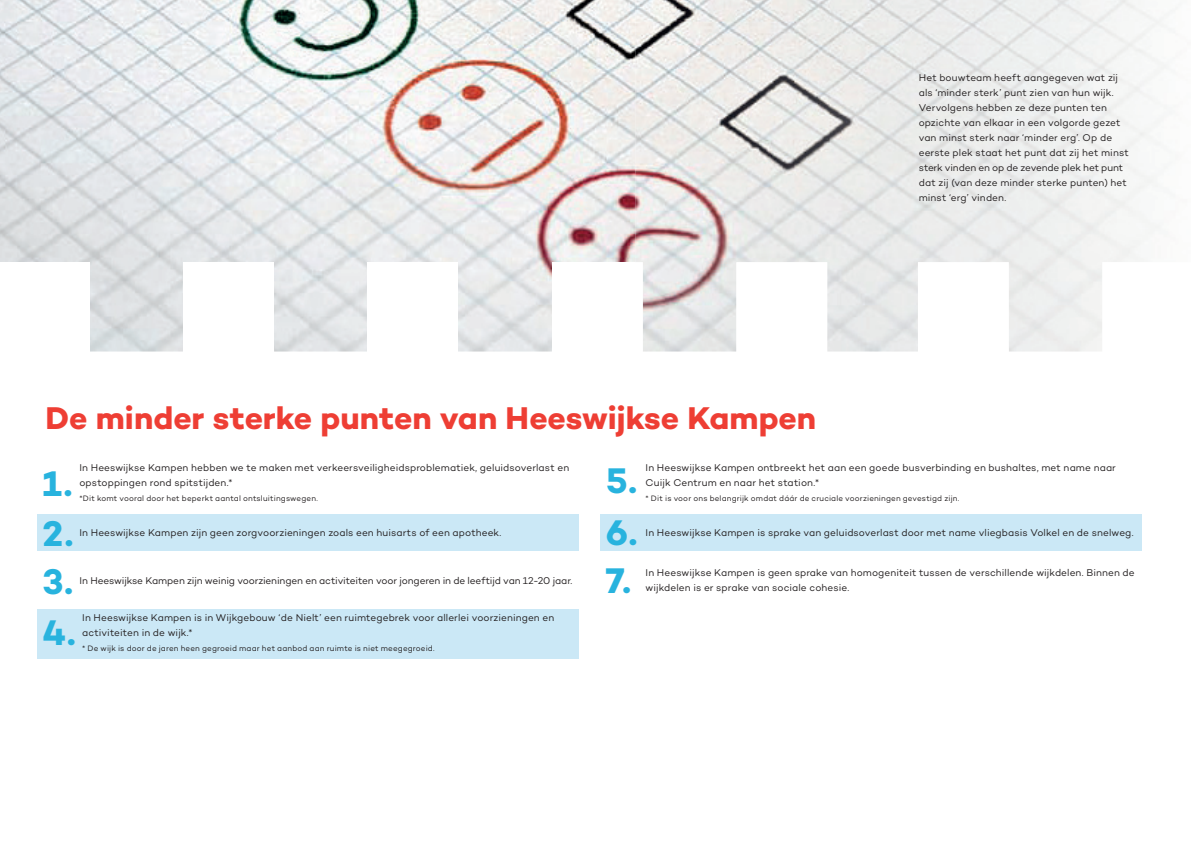
<style>
.page{position:relative;width:1191px;height:842px;background:#fff}
.page>*{position:absolute;margin:0;border:0;box-sizing:border-box;transform-origin:0 0}
.t1{font:700 36.3px/47.5px "Campton";color:#28b3de}
.t2{font:700 32px "Campton";letter-spacing:-.005em;color:#ee3e34}
.t3{font:10px/15px "Campton";letter-spacing:.01em;color:#231f20}
.t4{font:10px "Campton";letter-spacing:-.01em;color:#231f20}
.t5{font:8px "Campton";letter-spacing:.02em;color:#231f20}
</style>
<div class="page">
<div style="left:37px;top:514px;width:542px;height:37px;background:#cbe8f6"></div>
<div style="left:600px;top:514px;width:542px;height:37px;background:#cbe8f6"></div>
<div style="left:37px;top:609px;width:542px;height:49px;background:#cbe8f6"></div>
<img style="left:0;top:0;width:1175px;height:351px">
<div style="left:0;top:262px;width:89px;height:91px;background:#fff"></div>
<div style="left:183px;top:262px;width:91px;height:91px;background:#fff"></div>
<div style="left:367px;top:262px;width:91px;height:91px;background:#fff"></div>
<div style="left:552px;top:262px;width:90px;height:91px;background:#fff"></div>
<svg style="left:642px;top:262px;width:533px;height:90px"></svg>
<p class="t3" style="left:918px;top:70px;width:212px">Het bouwteam heeft aangegeven wat zij als ‘minder sterk’ punt zien van hun wijk.<br>Vervolgens hebben ze deze punten ten opzichte van elkaar in een volgorde gezet van minst sterk naar ‘minder erg’. Op de eerste plek staat het punt dat zij het minst sterk vinden en op de zevende plek het punt dat zij (van deze minder sterke punten) het minst ‘erg’ vinden.</p>
<h2 class="t2" style="left:45px;top:397px;width:772px">De minder sterke punten van Heeswijkse Kampen</h2>
<p class="t3" style="left:79px;top:460px;width:491px">In Heeswijkse Kampen hebben we te maken met verkeersveiligheidsproblematiek, geluidsoverlast en opstoppingen rond spitstijden.*</p>
<p class="t5" style="left:79px;top:493px;width:240px">*Dit komt vooral door het beperkt aantal ontsluitingswegen.</p>
<p class="t3" style="left:79px;top:525px;width:423px">In Heeswijkse Kampen zijn geen zorgvoorzieningen zoals een huisarts of een apotheek.</p>
<p class="t4" style="left:79px;top:574px;width:494px">In Heeswijkse Kampen zijn weinig voorzieningen en activiteiten voor jongeren in de leeftijd van 12-20 jaar.</p>
<p class="t3" style="left:82px;top:610px;width:473px">In Heeswijkse Kampen is in Wijkgebouw ‘de Nielt’ een ruimtegebrek voor allerlei voorzieningen en activiteiten in de wijk.*</p>
<p class="t5" style="left:82px;top:643px;width:354px">* De wijk is door de jaren heen gegroeid maar het aanbod aan ruimte is niet meegegroeid.</p>
<p class="t3" style="left:645px;top:460px;width:472px">In Heeswijkse Kampen ontbreekt het aan een goede busverbinding en bushaltes, met name naar<br>Cuijk Centrum en naar het station.*</p>
<p class="t5" style="left:645px;top:493px;width:315px">* Dit is voor ons belangrijk omdat dáár de cruciale voorzieningen gevestigd zijn.</p>
<p class="t3" style="left:645px;top:525px;width:489px">In Heeswijkse Kampen is sprake van geluidsoverlast door met name vliegbasis Volkel en de snelweg.</p>
<p class="t3" style="left:645px;top:565px;width:490px">In Heeswijkse Kampen is geen sprake van homogeniteit tussen de verschillende wijkdelen. Binnen de wijkdelen is er sprake van sociale cohesie.</p>
<h1 class="t1" style="left:606px;top:457px;width:33px">5.</h1>
<h1 class="t1" style="left:43px;top:459px;width:31px">1.</h1>
<h1 class="t1" style="left:606px;top:509px;width:33px">6.<br>7.</h1>
<h1 class="t1" style="left:43px;top:509px;width:32px">2.</h1>
<h1 class="t1" style="left:43px;top:557px;width:32px">3.</h1>
<h1 class="t1" style="left:43px;top:608px;width:35px">4.</h1>
</div>
